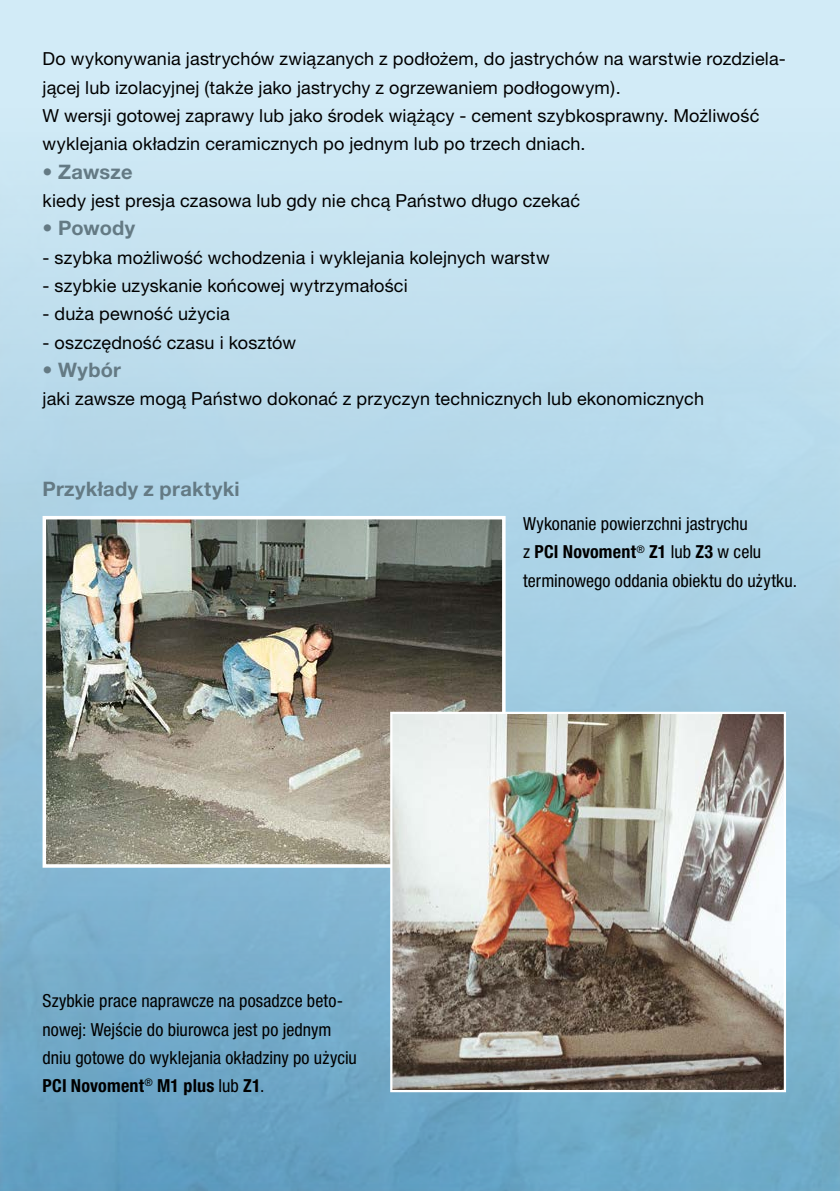
<style>
.page{position:relative;width:840px;height:1191px;background:#fff}
.page>*{position:absolute;margin:0;border:0;box-sizing:border-box;transform-origin:0 0}
.t1{font:700 20px "Helvetica Neue CE";letter-spacing:.015em;color:#647a84}
.t2{font:18px/28.4px "Helvetica Neue CE";letter-spacing:.01em;color:#000}
.t3{font:condensed 18px/28.4px "Helvetica Neue LTCE";letter-spacing:.005em;color:#000}
.s1{font-weight:700}
</style>
<div class="page">
<div style="left:0;top:0;width:839px;height:1191px;background:linear-gradient(to bottom,#dff4fd,#69a4c5)"></div>
<img style="left:48px;top:521px;width:452px;height:341px">
<div style="left:43px;top:516px;width:462px;height:351px;border:4px solid #fff"></div>
<img style="left:393px;top:715px;width:389px;height:374px">
<div style="left:390px;top:712px;width:395px;height:380px;border:2px solid #fff"></div>
<p class="t2" style="left:43px;top:45px;width:744px">Do wykonywania jastrychów związanych z podłożem, do jastrychów na warstwie rozdziela&shy;jącej lub izolacyjnej (także jako jastrychy z ogrzewaniem podłogowym).<br>W wersji gotowej zaprawy lub jako środek wiążący - cement szybkosprawny. Możliwość wyklejania okładzin ceramicznych po jednym lub po trzech dniach.</p>
<p class="t1" style="left:43px;top:159px;width:91px">• Zawsze</p>
<p class="t2" style="left:43px;top:186px;width:538px">kiedy jest presja czasowa lub gdy nie chcą Państwo długo czekać</p>
<p class="t1" style="left:43px;top:216px;width:94px">• Powody</p>
<p class="t2" style="left:43px;top:243px;width:508px">- szybka możliwość wchodzenia i wyklejania kolejnych warstw</p>
<p class="t2" style="left:43px;top:271px;width:366px">- szybkie uzyskanie końcowej wytrzymałości</p>
<p class="t2" style="left:43px;top:300px;width:189px">- duża pewność użycia</p>
<p class="t2" style="left:43px;top:328px;width:255px">- oszczędność czasu i kosztów</p>
<p class="t1" style="left:43px;top:357px;width:80px">• Wybór</p>
<p class="t2" style="left:43px;top:385px;width:662px">jaki zawsze mogą Państwo dokonać z przyczyn technicznych lub ekonomicznych</p>
<p class="t1" style="left:43px;top:476px;width:199px">Przykłady z praktyki</p>
<p class="t3" style="left:43px;top:986px;width:316px">Szybkie prace naprawcze na posadzce beto&shy;nowej: Wejście do biurowca jest po jednym dniu gotowe do wyklejania okładziny po użyciu <span class="s1">PCI Novoment</span><sup>®</sup> <span class="s1">M1 plus</span> lub <span class="s1">Z1</span>.</p>
<p class="t3" style="left:523px;top:509px;width:275px">Wykonanie powierzchni jastrychu<br>z <span class="s1">PCI Novoment</span><sup>®</sup> <span class="s1">Z1</span> lub <span class="s1">Z3</span> w celu terminowego oddania obiektu do użytku.</p>
</div>
